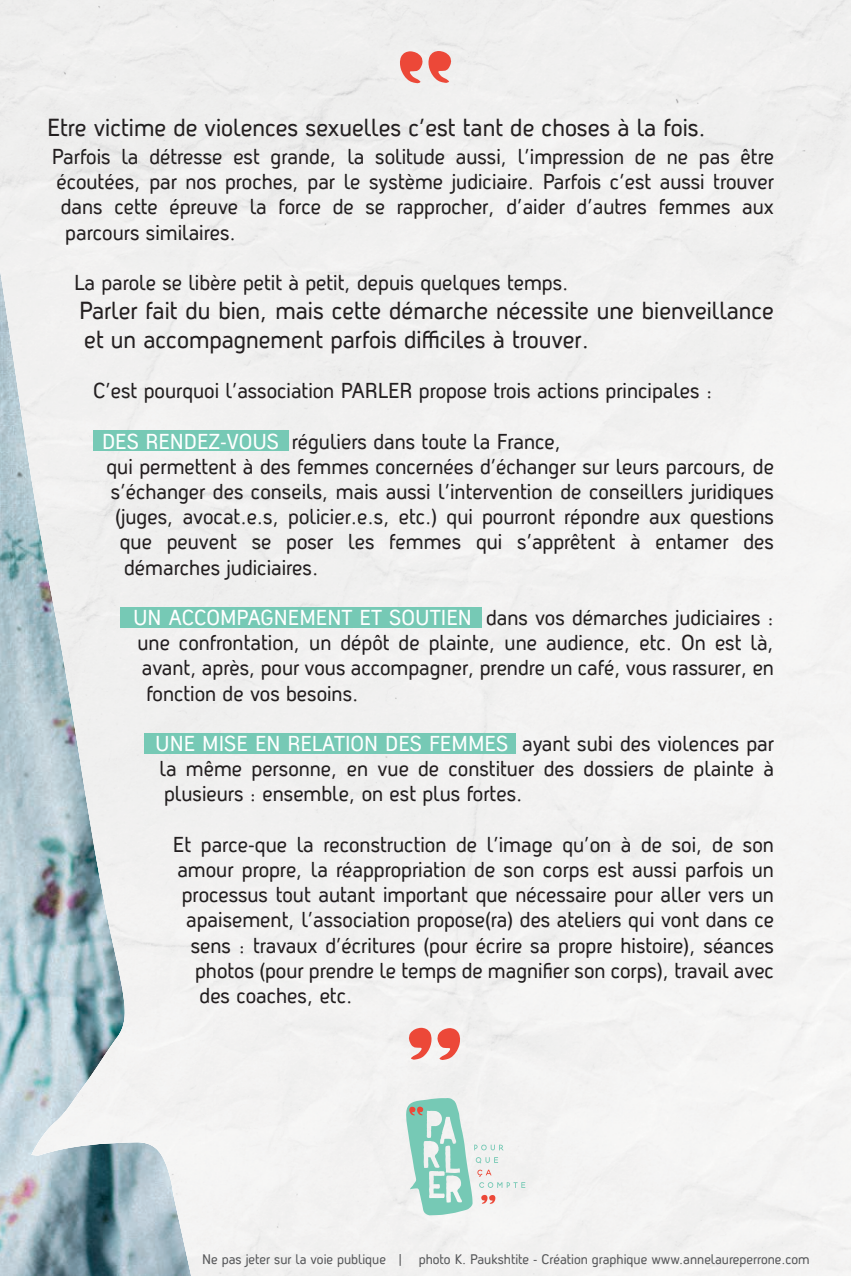
<style>
.page{position:relative;width:851px;height:1276px;background:#fff}
.page>*{position:absolute;margin:0;border:0;box-sizing:border-box;transform-origin:0 0}
.t1{font:24px/28.8px "Antagometrica BT";color:#231f20}
.t2{font:21px/25.2px "Antagometrica BT";color:#231f20;text-align:justify}
.t3{font:13.5px "Antagometrica BT";color:#57585a}
.s1{color:#fff}
</style>
<div class="page">
<svg style="left:0;top:0;width:211px;height:1276px;fill:#f0f0ef"></svg>
<img style="left:36px;top:1068px;width:60px;height:87px">
<img style="left:0;top:0;width:125px;height:1032px">
<img style="left:168px;top:1169px;width:45px;height:107px">
<div style="left:93px;top:430px;width:195px;height:21px;background:#76c9b5"></div>
<div style="left:144px;top:733px;width:371px;height:21px;background:#76c9b5"></div>
<div style="left:120px;top:607px;width:361px;height:21px;background:#76c9b5"></div>
<svg style="left:406px;top:1098px;width:119px;height:117px"></svg>
<svg style="left:400px;top:51px;width:51px;height:32px"></svg>
<svg style="left:408px;top:1027px;width:52px;height:33px"></svg>
<p class="t1" style="left:47px;top:113px;width:660px">Etre victime de violences sexuelles c’est tant de choses à la fois.</p>
<p class="t2" style="left:52px;top:144px;width:723px">Parfois la détresse est grande, la solitude aussi, l’impression de ne pas être</p>
<p class="t2" style="left:56px;top:169px;width:719px">écoutées, par nos proches, par le système judiciaire. Parfois c’est aussi trouver</p>
<p class="t2" style="left:61px;top:194px;width:714px">dans cette épreuve la force de se rapprocher, d’aider d’autres femmes aux</p>
<p class="t2" style="left:65px;top:219px;width:172px">parcours similaires.</p>
<p class="t2" style="left:74px;top:270px;width:496px">La parole se libère petit à petit, depuis quelques temps.</p>
<p class="t1" style="left:79px;top:296px;width:696px">Parler fait du bien, mais cette démarche nécessite une bienveillance et un accompagnement parfois difficiles à trouver.</p>
<p class="t2" style="left:93px;top:378px;width:620px">C’est pourquoi l’association PARLER propose trois actions principales :</p>
<p class="t2" style="left:102px;top:428px;width:460px"><span class="s1">DES RENDEZ-VOUS</span> réguliers dans toute la France,</p>
<p class="t2" style="left:106px;top:453px;width:669px">qui permettent à des femmes concernées d’échanger sur leurs parcours, de</p>
<p class="t2" style="left:111px;top:479px;width:664px">s’échanger des conseils, mais aussi l’intervention de conseillers juridiques</p>
<p class="t2" style="left:115px;top:504px;width:660px">(juges, avocat.e.s, policier.e.s, etc.) qui pourront répondre aux questions</p>
<p class="t2" style="left:120px;top:529px;width:655px">que peuvent se poser les femmes qui s’apprêtent à entamer des</p>
<p class="t2" style="left:124px;top:554px;width:196px">démarches judiciaires.</p>
<p class="t2" style="left:133px;top:605px;width:642px"><span class="s1">UN ACCOMPAGNEMENT ET SOUTIEN</span> dans vos démarches judiciaires :</p>
<p class="t2" style="left:137px;top:630px;width:638px">une confrontation, un dépôt de plainte, une audience, etc. On est là,</p>
<p class="t2" style="left:142px;top:655px;width:633px">avant, après, pour vous accompagner, prendre un café, vous rassurer, en</p>
<p class="t2" style="left:146px;top:680px;width:214px">fonction de vos besoins.</p>
<p class="t2" style="left:155px;top:731px;width:620px"><span class="s1">UNE MISE EN RELATION DES FEMMES</span> ayant subi des violences par la même personne, en vue de constituer des dossiers de plainte à plusieurs : ensemble, on est plus fortes.</p>
<p class="t2" style="left:173px;top:831px;width:602px">Et parce-que la reconstruction de l’image qu’on à de soi, de son</p>
<p class="t2" style="left:177px;top:857px;width:598px">amour propre, la réappropriation de son corps est aussi parfois un</p>
<p class="t2" style="left:182px;top:882px;width:593px">processus tout autant important que nécessaire pour aller vers un</p>
<p class="t2" style="left:186px;top:907px;width:589px">apaisement, l’association propose(ra) des ateliers qui vont dans ce</p>
<p class="t2" style="left:191px;top:932px;width:584px">sens : travaux d’écritures (pour écrire sa propre histoire), séances</p>
<p class="t2" style="left:195px;top:957px;width:580px">photos (pour prendre le temps de magnifier son corps), travail avec</p>
<p class="t2" style="left:199px;top:983px;width:154px">des coaches, etc.</p>
<p class="t3" style="left:202px;top:1250px;width:609px">Ne pas jeter sur la voie publique | photo K. Paukshtite - Création graphique www.annelaureperrone.com</p>
</div>
